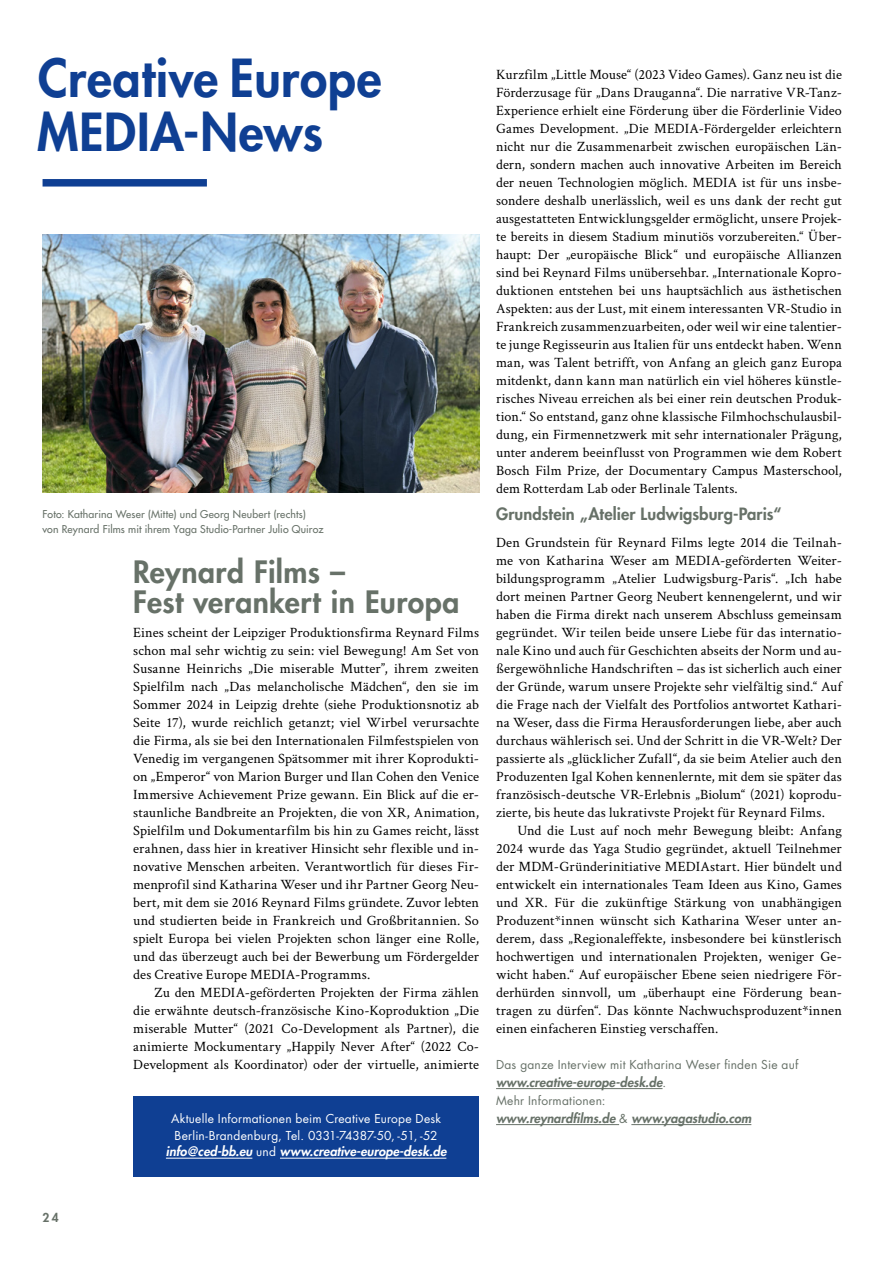
<style>
.page{position:relative;width:893px;height:1263px;background:#fff}
.page>*{position:absolute;margin:0;border:0;box-sizing:border-box;transform-origin:0 0}
.t1{font:800 51px/54px "Futura Std";letter-spacing:.015em;color:#0f3f93}
.t2{font:800 30px/30px "Futura Std";letter-spacing:.015em;color:#677168}
.t3{font:800 16.5px "Futura Std";letter-spacing:.005em;color:#677168}
.t4{font:14.25px/18px "Crimson Text";letter-spacing:.005em;color:#000;text-align:justify}
.t5{font:italic 800 12.75px "Futura Std";letter-spacing:.005em;color:#677168}
.t6{font:italic 800 12.75px "Futura Std";letter-spacing:.005em;color:#fff}
.t7{font:12px "Futura Std";letter-spacing:.02em;color:#fff}
.t8{font:12px "Futura Std";letter-spacing:.02em;color:#677168}
.t9{font:800 12px "Futura Std";color:#677168}
.t10{font:500 10.5px/15px "Futura Std";letter-spacing:.015em;color:#677168}
.s1{font-weight:400;font-style:normal;font-size:12px}
</style>
<div class="page">
<div style="left:43px;top:179px;width:164px;height:8px;background:#0f3f93"></div>
<hr style="left:496px;top:1088px;width:166px;height:1px;background:#677168">
<hr style="left:496px;top:1124px;width:123px;height:1px;background:#677168">
<hr style="left:631px;top:1124px;width:120px;height:1px;background:#677168">
<img style="left:43px;top:234px;width:436px;height:259px">
<div style="left:133px;top:1096px;width:346px;height:81px;background:#0f3f93"></div>
<hr style="left:166px;top:1158px;width:86px;height:1px;background:#fff">
<hr style="left:280px;top:1158px;width:166px;height:1px;background:#fff">
<h1 class="t1" style="left:37px;top:51px;width:346px">Creative Europe<br>MEDIA-News</h1>
<p class="t10" style="left:43px;top:507px;width:283px">Foto: Katharina Weser (Mitte) und Georg Neubert (rechts) von Reynard Films mit ihrem Yaga Studio-Partner Julio Quiroz</p>
<h2 class="t2" style="left:133px;top:556px;width:328px">Reynard Films –<br>Fest verankert in Europa</h2>
<p class="t4" style="left:133px;top:622px;width:347px">Eines scheint der Leipziger Produktionsfirma Reynard Films schon mal sehr wichtig zu sein: viel Bewegung! Am Set von Susanne Heinrichs „Die miserable Mutter”, ihrem zweiten Spielfilm nach „Das melancholische Mädchen“, den sie im Sommer 2024 in Leipzig drehte (siehe Produktionsnotiz ab Seite 17), wurde reichlich getanzt; viel Wirbel verursachte die Firma, als sie bei den Internationalen Filmfestspielen von Venedig im vergangenen Spätsommer mit ihrer Koprodukti&shy;on „Emperor“ von Marion Burger und Ilan Cohen den Venice Immersive Achievement Prize gewann. Ein Blick auf die er&shy;staunliche Bandbreite an Projekten, die von XR, Animation, Spielfilm und Dokumentarfilm bis hin zu Games reicht, lässt erahnen, dass hier in kreativer Hinsicht sehr flexible und in&shy;novative Menschen arbeiten. Verantwortlich für dieses Fir&shy;menprofil sind Katharina Weser und ihr Partner Georg Neu&shy;bert, mit dem sie 2016 Reynard Films gründete. Zuvor lebten und studierten beide in Frankreich und Großbritannien. So spielt Europa bei vielen Projekten schon länger eine Rolle, und das überzeugt auch bei der Bewerbung um Fördergelder des Creative Europe MEDIA-Programms.</p>
<p class="t4" style="left:133px;top:982px;width:347px;text-indent:21px">Zu den MEDIA-geförderten Projekten der Firma zählen die erwähnte deutsch-französische Kino-Koproduktion „Die miserable Mutter“ (2021 Co-Development als Partner), die animierte Mockumentary „Happily Never After“ (2022 Co-Development als Koordinator) oder der virtuelle, animierte</p>
<p class="t4" style="left:496px;top:64px;width:347px">Kurzfilm „Little Mouse“ (2023 Video Games). Ganz neu ist die Förderzusage für „Dans Drauganna“. Die narrative VR-Tanz-Experience erhielt eine Förderung über die Förderlinie Video Games Development. „Die MEDIA-Fördergelder erleichtern nicht nur die Zusammenarbeit zwischen europäischen Län&shy;dern, sondern machen auch innovative Arbeiten im Bereich der neuen Technologien möglich. MEDIA ist für uns insbe&shy;sondere deshalb unerlässlich, weil es uns dank der recht gut ausgestatteten Entwicklungsgelder ermöglicht, unsere Projek&shy;te bereits in diesem Stadium minutiös vorzubereiten.“ Über&shy;haupt: Der „europäische Blick“ und europäische Allianzen sind bei Reynard Films unübersehbar. „Internationale Kopro&shy;duktionen entstehen bei uns hauptsächlich aus ästhetischen Aspekten: aus der Lust, mit einem interessanten VR-Studio in Frankreich zusammenzuarbeiten, oder weil wir eine talentier&shy;te junge Regisseurin aus Italien für uns entdeckt haben. Wenn man, was Talent betrifft, von Anfang an gleich ganz Europa mitdenkt, dann kann man natürlich ein viel höheres künstle&shy;risches Niveau erreichen als bei einer rein deutschen Produk&shy;tion.“ So entstand, ganz ohne klassische Filmhochschulausbil&shy;dung, ein Firmennetzwerk mit sehr internationaler Prägung, unter anderem beeinflusst von Programmen wie dem Robert Bosch Film Prize, der Documentary Campus Masterschool, dem Rotterdam Lab oder Berlinale Talents.</p>
<p class="t3" style="left:496px;top:503px;width:287px">Grundstein „Atelier Ludwigsburg-Paris“</p>
<p class="t4" style="left:496px;top:532px;width:347px">Den Grundstein für Reynard Films legte 2014 die Teilnah&shy;me von Katharina Weser am MEDIA-geförderten Weiter&shy;bildungsprogramm „Atelier Ludwigsburg-Paris“. „Ich habe dort meinen Partner Georg Neubert kennengelernt, und wir haben die Firma direkt nach unserem Abschluss gemeinsam gegründet. Wir teilen beide unsere Liebe für das internatio&shy;nale Kino und auch für Geschichten abseits der Norm und au&shy;ßergewöhnliche Handschriften – das ist sicherlich auch einer der Gründe, warum unsere Projekte sehr vielfältig sind.“ Auf die Frage nach der Vielfalt des Portfolios antwortet Kathari&shy;na Weser, dass die Firma Herausforderungen liebe, aber auch durchaus wählerisch sei. Und der Schritt in die VR-Welt? Der passierte als „glücklicher Zufall“, da sie beim Atelier auch den Produzenten Igal Kohen kennenlernte, mit dem sie später das französisch-deutsche VR-Erlebnis „Biolum“ (2021) koprodu&shy;zierte, bis heute das lukrativste Projekt für Reynard Films.</p>
<p class="t4" style="left:496px;top:820px;width:347px;text-indent:21px">Und die Lust auf noch mehr Bewegung bleibt: Anfang 2024 wurde das Yaga Studio gegründet, aktuell Teilnehmer der MDM-Gründerinitiative MEDIAstart. Hier bündelt und entwickelt ein internationales Team Ideen aus Kino, Games und XR. Für die zukünftige Stärkung von unabhängigen Produzent*innen wünscht sich Katharina Weser unter an&shy;derem, dass „Regionaleffekte, insbesondere bei künstlerisch hochwertigen und internationalen Projekten, weniger Ge&shy;wicht haben.“ Auf europäischer Ebene seien niedrigere För&shy;derhürden sinnvoll, um „überhaupt eine Förderung bean&shy;tragen zu dürfen“. Das könnte Nachwuchsproduzent*innen einen einfacheren Einstieg verschaffen.</p>
<p class="t8" style="left:496px;top:1056px;width:304px">Das ganze Interview mit Katharina Weser finden Sie auf</p>
<p class="t5" style="left:496px;top:1074px;width:172px">www.creative-europe-desk.de<span class="s1">.</span></p>
<p class="t8" style="left:496px;top:1092px;width:111px">Mehr Informationen:</p>
<p class="t9" style="left:43px;top:1210px;width:18px">24</p>
<p class="t7" style="left:171px;top:1111px;width:272px">Aktuelle Informationen beim Creative Europe Desk</p>
<p class="t5" style="left:496px;top:1110px;width:257px">www.reynardfilms.de <span class="s1">&amp;</span> www.yagastudio.com</p>
<p class="t7" style="left:175px;top:1128px;width:265px">Berlin-Brandenburg, Tel. 0331-74387-50, -51, -52</p>
<p class="t6" style="left:166px;top:1143px;width:282px">info@ced-bb.eu <span class="s1">und</span> www.creative-europe-desk.de</p>
</div>
